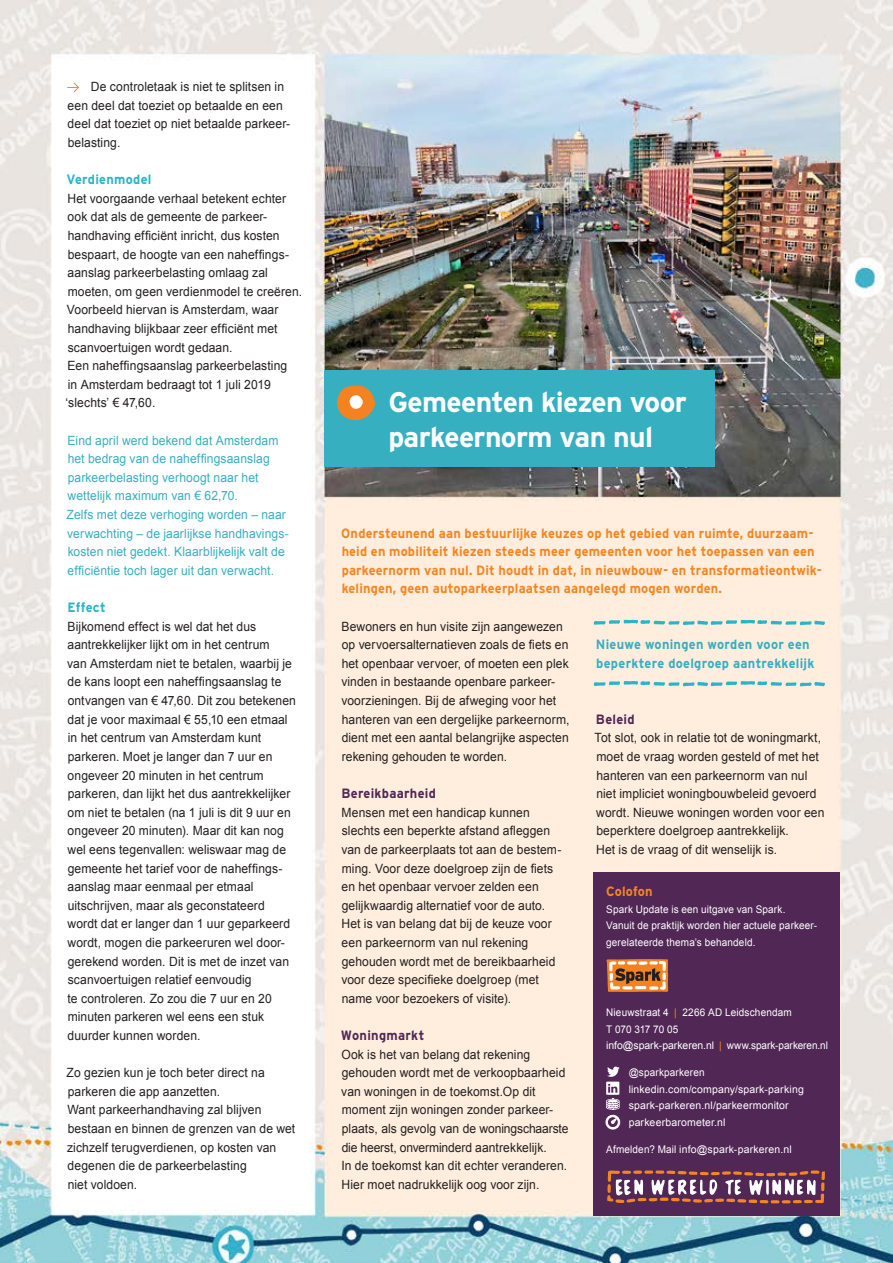
<style>
.page{position:relative;width:893px;height:1263px;background:#fff}
.page>*{position:absolute;margin:0;border:0;box-sizing:border-box;transform-origin:0 0}
.t1{font:700 28.35px/35.4px "Interstate";letter-spacing:-.025em;color:#fff}
.t2{font:700 13.5px/18.6px "Interstate";letter-spacing:.01em;color:#f58522;scale:.95 1}
.t3{font:700 13.5px/18.6px "Interstate";letter-spacing:.02em;color:#36afc0;scale:.95 1}
.t4{font:700 13.5px "Interstate";letter-spacing:.02em;color:#512756;scale:.95 1}
.t5{font:700 13.5px "Interstate";letter-spacing:.02em;color:#2bb4c8;scale:.95 1}
.t6{font:12.75px/18.6px "Arial";letter-spacing:.01em;color:#231f20;scale:.95 1}
.t7{font:12.75px/18.6px "Arial";letter-spacing:.01em;color:#36afc0;scale:.95 1}
.t8{font:10.5px/16.5px "Arial";letter-spacing:.015em;color:#fff;scale:.95 1}
.s1{color:#f58522}
</style>
<div class="page">
<img style="left:0;top:0;width:893px;height:1263px">
<div style="left:324px;top:370px;width:391px;height:97px;background:#36afc0"></div>
<svg style="left:337px;top:385px;width:38px;height:35px"></svg>
<svg style="left:67px;top:82px;width:13px;height:11px"></svg>
<div style="left:593px;top:872px;width:247px;height:344px;background:#512756"></div>
<svg style="left:606px;top:959px;width:62px;height:33px;background:#cf864c"></svg>
<svg style="left:607px;top:1170px;width:218px;height:34px"></svg>
<svg style="left:606px;top:1066px;width:14px;height:63px"></svg>
<svg style="left:594px;top:620px;width:231px;height:5px"></svg>
<svg style="left:594px;top:681px;width:231px;height:5px"></svg>
<p class="t6" style="left:68px;top:77px;width:236px;text-indent:23px">De controletaak is niet te splitsen in een deel dat toeziet op betaalde en een deel dat toeziet op niet betaalde parkeer&shy;belasting.</p>
<p class="t5" style="left:66px;top:172px;width:91px">Verdienmodel</p>
<p class="t6" style="left:66px;top:189px;width:251px">Het voorgaande verhaal betekent echter ook dat als de gemeente de parkeer&shy;handhaving efficiënt inricht, dus kosten bespaart, de hoogte van een naheffings&shy;aanslag parkeerbelasting omlaag zal moeten, om geen verdienmodel te creëren.<br>Voorbeeld hiervan is Amsterdam, waar handhaving blijkbaar zeer efficiënt met scanvoertuigen wordt gedaan.<br>Een naheffingsaanslag parkeerbelasting<br>in Amsterdam bedraagt tot 1 juli 2019 ‘slechts’ € 47,60.</p>
<p class="t7" style="left:67px;top:431px;width:235px">Eind april werd bekend dat Amsterdam het bedrag van de naheffingsaanslag parkeerbelasting verhoogt naar het wettelijk maximum van € 62,70.<br>Zelfs met deze verhoging worden – naar verwachting – de jaarlijkse handhavings&shy;kosten niet gedekt. Klaarblijkelijk valt de efficiëntie toch lager uit dan verwacht.</p>
<p class="t5" style="left:67px;top:600px;width:42px">Effect</p>
<p class="t6" style="left:67px;top:617px;width:242px">Bijkomend effect is wel dat het dus aantrekkelijker lijkt om in het centrum<br>van Amsterdam niet te betalen, waarbij je de kans loopt een naheffingsaanslag te ontvangen van € 47,60. Dit zou betekenen dat je voor maximaal € 55,10 een etmaal in het centrum van Amsterdam kunt parkeren. Moet je langer dan 7 uur en ongeveer 20 minuten in het centrum parkeren, dan lijkt het dus aantrekkelijker om niet te betalen (na 1 juli is dit 9 uur en ongeveer 20 minuten). Maar dit kan nog wel eens tegenvallen: weliswaar mag de gemeente het tarief voor de naheffings&shy;aanslag maar eenmaal per etmaal uitschrijven, maar als geconstateerd wordt dat er langer dan 1 uur geparkeerd wordt, mogen die parkeeruren wel door&shy;gerekend worden. Dit is met de inzet van scanvoertuigen relatief eenvoudig<br>te controleren. Zo zou die 7 uur en 20 minuten parkeren wel eens een stuk duurder kunnen worden.</p>
<p class="t6" style="left:67px;top:1063px;width:242px">Zo gezien kun je toch beter direct na parkeren die app aanzetten.<br>Want parkeerhandhaving zal blijven bestaan en binnen de grenzen van de wet zichzelf terugverdienen, op kosten van degenen die de parkeerbelasting<br>niet voldoen.</p>
<h1 class="t1" style="left:388px;top:384px;width:300px">Gemeenten kiezen voor parkeernorm van nul</h1>
<p class="t2" style="left:341px;top:523px;width:507px">Ondersteunend aan bestuurlijke keuzes op het gebied van ruimte, duurzaam&shy;heid en mobiliteit kiezen steeds meer gemeenten voor het toepassen van een parkeernorm van nul. Dit houdt in dat, in nieuwbouw- en transformatieontwik&shy;kelingen, geen autoparkeerplaatsen aangelegd mogen worden.</p>
<p class="t6" style="left:341px;top:617px;width:242px">Bewoners en hun visite zijn aangewezen op vervoersalternatieven zoals de fiets en het openbaar vervoer, of moeten een plek vinden in bestaande openbare parkeer&shy;voorzieningen. Bij de afweging voor het hanteren van een dergelijke parkeernorm, dient met een aantal belangrijke aspecten rekening gehouden te worden.</p>
<p class="t4" style="left:341px;top:786px;width:101px">Bereikbaarheid</p>
<p class="t6" style="left:341px;top:803px;width:233px">Mensen met een handicap kunnen slechts een beperkte afstand afleggen van de parkeerplaats tot aan de bestem&shy;ming. Voor deze doelgroep zijn de fiets en het openbaar vervoer zelden een gelijkwaardig alternatief voor de auto.<br>Het is van belang dat bij de keuze voor een parkeernorm van nul rekening gehouden wordt met de bereikbaarheid voor deze specifieke doelgroep (met name voor bezoekers of visite).</p>
<p class="t4" style="left:341px;top:1028px;width:89px">Woningmarkt</p>
<p class="t6" style="left:341px;top:1045px;width:241px">Ook is het van belang dat rekening gehouden wordt met de verkoopbaarheid van woningen in de toekomst.Op dit moment zijn woningen zonder parkeer&shy;plaats, als gevolg van de woningschaarste die heerst, onverminderd aantrekkelijk.<br>In de toekomst kan dit echter veranderen.<br>Hier moet nadrukkelijk oog voor zijn.</p>
<p class="t3" style="left:596px;top:635px;width:231px">Nieuwe woningen worden voor een beperktere doelgroep aantrekkelijk</p>
<p class="t4" style="left:596px;top:711px;width:42px">Beleid</p>
<p class="t6" style="left:595px;top:728px;width:243px">Tot slot, ook in relatie tot de woningmarkt, moet de vraag worden gesteld of met het hanteren van een parkeernorm van nul niet impliciet woningbouwbeleid gevoerd wordt. Nieuwe woningen worden voor een beperktere doelgroep aantrekkelijk.<br>Het is de vraag of dit wenselijk is.</p>
<p class="t2" style="left:606px;top:882px;width:50px">Colofon</p>
<p class="t8" style="left:606px;top:901px;width:223px">Spark Update is een uitgave van Spark.<br>Vanuit de praktijk worden hier actuele parkeer&shy;gerelateerde thema’s behandeld.</p>
<p class="t8" style="left:606px;top:1004px;width:235px">Nieuwstraat 4 <span class="s1">|</span> 2266 AD Leidschendam<br>T 070 317 70 05<br>info@spark-parkeren.nl <span class="s1">|</span> www.spark-parkeren.nl</p>
<p class="t8" style="left:629px;top:1064px;width:186px">@sparkparkeren linkedin.com/company/spark-parking spark-parkeren.nl/parkeermonitor parkeerbarometer.nl</p>
<p class="t8" style="left:606px;top:1141px;width:197px">Afmelden? Mail info@spark-parkeren.nl</p>
</div>
